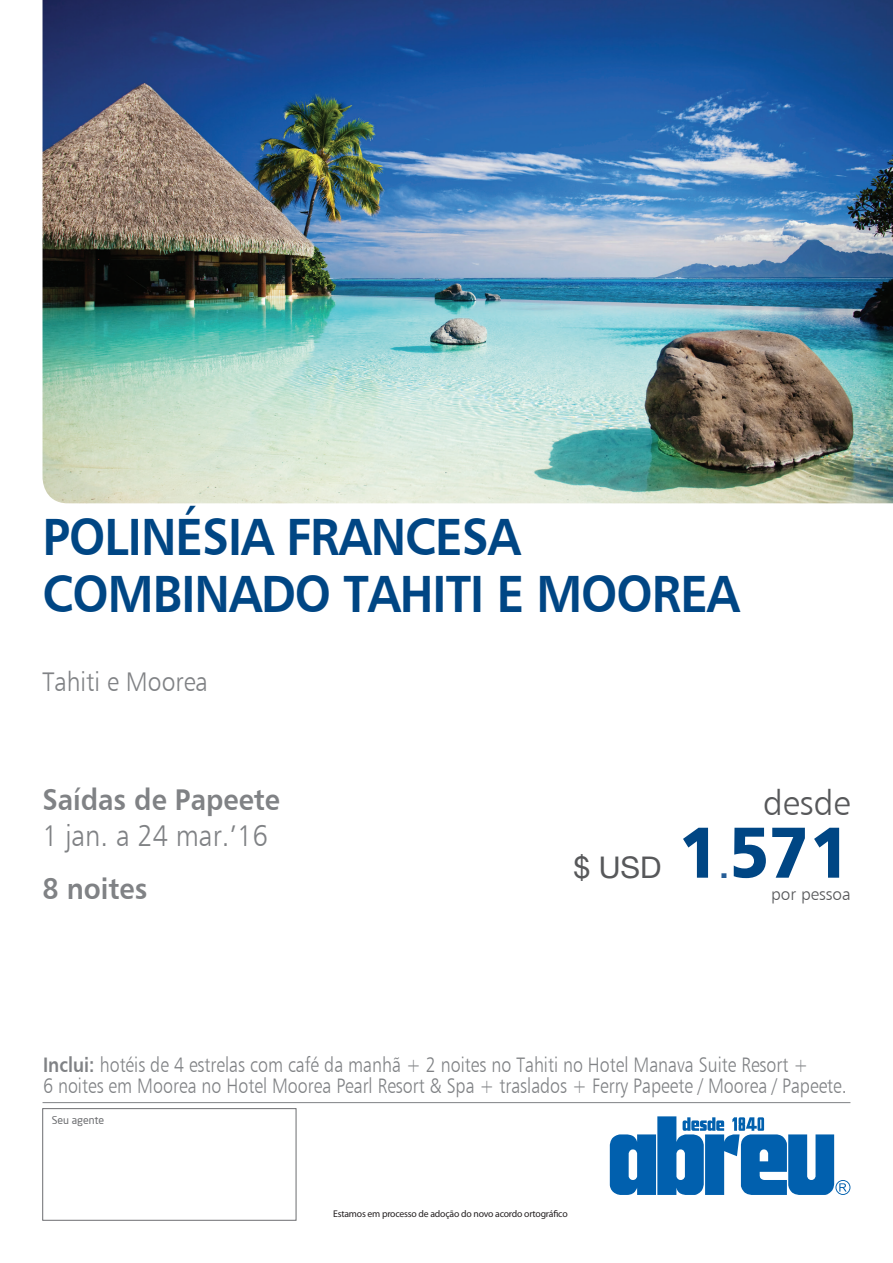
<style>
.page{position:relative;width:893px;height:1263px;background:#fff}
.page>*{position:absolute;margin:0;border:0;box-sizing:border-box;transform-origin:0 0}
.t1{font:72px "Humanist 777 BT Black B";color:#004684;scale:.91 1}
.t2{font:52.5px/57px "Humanist 777 BT Bold B";letter-spacing:-.02em;color:#004684;scale:.92 1}
.t3{font:34.95px "Humanist 777 BT Light B";color:#57585a}
.t4{font:30px "Humanist 777 BT Bold B";color:#808285;scale:.91 1}
.t5{font:30px "Humanist 777 BT Light B";color:#808285;scale:.91 1}
.t6{font:30px "Helvetica Neue";color:#57585a}
.t7{font:30px "Humanist 777 BT Black B";color:#255d97}
.t8{font:27px "Humanist 777 BT Light B";color:#808285;scale:.91 1}
.t9{font:21px/21px "Humanist 777 BT Light B";color:#808285;scale:.85 1}
.t10{font:17.1px "Humanist 777 BT Light B";color:#57585a}
.t11{font:10.5px "Neo Sans";color:#6c6d70}
.t12{font:9.75px "Myriad Pro";letter-spacing:-.02em;color:#231f20}
.s1{font-family:"Humanist 777 BT Bold B"}
</style>
<div class="page">
<hr style="left:43px;top:1102px;width:807px;height:1px;background:#808285">
<div style="left:43px;top:1108px;width:253px;height:112px;border:1px solid #6c6d70"></div>
<img style="left:43px;top:0;width:850px;height:503px">
<svg style="left:610px;top:1116px;width:240px;height:79px"></svg>
<h2 class="t2" style="left:43px;top:507px;width:759px">POLINÉSIA FRANCESA<br>COMBINADO TAHITI E MOOREA</h2>
<p class="t8" style="left:43px;top:665px;width:183px">Tahiti e Moorea</p>
<h3 class="t4" style="left:42px;top:781px;width:263px">Saídas de Papeete</h3>
<h3 class="t5" style="left:42px;top:818px;width:249px">1 jan. a 24 mar.’16</h3>
<h3 class="t4" style="left:42px;top:870px;width:117px">8 noites</h3>
<h3 class="t6" style="left:573px;top:849px;width:90px">$ USD</h3>
<h3 class="t3" style="left:763px;top:781px;width:89px">desde</h3>
<h1 class="t1" style="left:679px;top:806px;width:190px">1571</h1>
<h3 class="t7" style="left:719px;top:848px;width:11px">.</h3>
<p class="t10" style="left:771px;top:884px;width:81px">por pessoa</p>
<p class="t9" style="left:43px;top:1054px;width:947px"><span class="s1">Inclui:</span> hotéis de 4 estrelas com café da manhã + 2 noites no Tahiti no Hotel Manava Suite Resort +<br>6 noites em Moorea no Hotel Moorea Pearl Resort &amp; Spa + traslados + Ferry Papeete / Moorea / Papeete.</p>
<p class="t11" style="left:52px;top:1114px;width:54px">Seu agente</p>
<p class="t12" style="left:333px;top:1208px;width:236px">Estamos em processo de adoção do novo acordo ortográfico</p>
</div>
